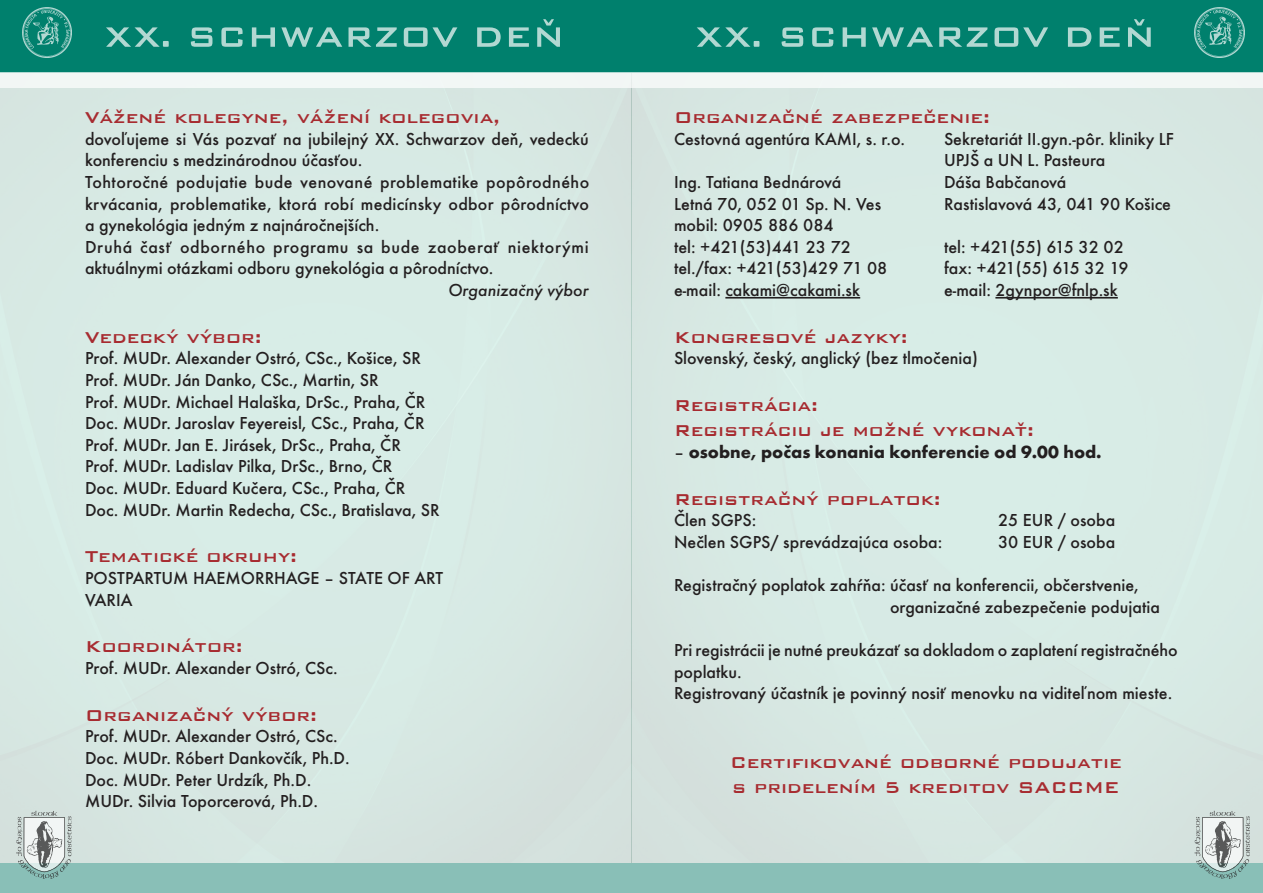
<style>
.page{position:relative;width:1263px;height:893px;background:#fff}
.page>*{position:absolute;margin:0;border:0;box-sizing:border-box;transform-origin:0 0}
.Subhead_1{font:500 21px/25.2px "Bank Gothic";color:#a72b30}
.Body_text{font:500 18px/21.6px "Futura TOT";color:#231f20}
.Body_text-2{font:500 18px/21.6px "Futura TOT";letter-spacing:.025em;color:#231f20}
.Body_text-3{font:700 18px "Futura TOT";color:#231f20}
.Body_text-4{font:18px "Futura TOT Medi Obli";color:#231f20}
.s1{font-weight:500}
</style>
<div class="page">
<div style="left:0;top:0;width:1263px;height:73px;background:#00806d"></div>
<div style="left:0;top:73px;width:1263px;height:15px;background:#f2f7f6"></div>
<div style="left:0;top:863px;width:1263px;height:30px;background:#89bfb7"></div>
<svg style="left:16px;top:811px;width:55px;height:68px"></svg>
<svg style="left:1194px;top:811px;width:56px;height:68px"></svg>
<img style="left:22px;top:7px;width:50px;height:50px">
<img style="left:1195px;top:7px;width:49px;height:50px">
<svg style="left:106px;top:19px;width:454px;height:28px"></svg>
<svg style="left:697px;top:19px;width:454px;height:28px"></svg>
<hr style="left:725px;top:297px;width:135px;height:2px;background:#231f20">
<hr style="left:995px;top:297px;width:123px;height:2px;background:#231f20">
<p class="Subhead_1" style="left:85px;top:103px;width:417px">Vážené kolegyne, vážení kolegovia,</p>
<p class="Body_text" style="left:85px;top:128px;width:505px">dovoľujeme si Vás pozvať na jubilejný XX. Schwarzov deň, vedeckú konferenciu s medzinárodnou účasťou.</p>
<p class="Body_text" style="left:85px;top:171px;width:506px;text-align:justify">Tohtoročné podujatie bude venované problematike popôrodného krvácania, problematike, ktorá robí medicínsky odbor pôrodníctvo a gynekológia jedným z najnáročnejších.</p>
<p class="Body_text-2" style="left:85px;top:236px;width:505px">Druhá časť odborného programu sa bude zaoberať niektorými aktuálnymi otázkami odboru gynekológia a pôrodníctvo.</p>
<p class="Body_text-4" style="left:448px;top:279px;width:142px">Organizačný výbor</p>
<p class="Subhead_1" style="left:85px;top:323px;width:178px">Vedecký výbor:</p>
<p class="Body_text" style="left:85px;top:347px;width:337px">Prof. MUDr. Alexander Ostró, CSc., Košice, SR</p>
<p class="Body_text" style="left:85px;top:369px;width:295px">Prof. MUDr. Ján Danko, CSc., Martin, SR</p>
<p class="Body_text" style="left:85px;top:391px;width:342px">Prof. MUDr. Michael Halaška, DrSc., Praha, ČR</p>
<p class="Body_text" style="left:85px;top:412px;width:341px">Doc. MUDr. Jaroslav Feyereisl, CSc., Praha, ČR</p>
<p class="Body_text" style="left:85px;top:434px;width:317px">Prof. MUDr. Jan E. Jirásek, DrSc., Praha, ČR</p>
<p class="Body_text" style="left:85px;top:455px;width:309px">Prof. MUDr. Ladislav Pilka, DrSc., Brno, ČR</p>
<p class="Body_text" style="left:85px;top:477px;width:322px">Doc. MUDr. Eduard Kučera, CSc., Praha, ČR</p>
<p class="Body_text" style="left:85px;top:499px;width:356px">Doc. MUDr. Martin Redecha, CSc., Bratislava, SR</p>
<p class="Subhead_1" style="left:85px;top:542px;width:214px">Tematické okruhy:</p>
<p class="Body_text" style="left:85px;top:567px;width:360px">POSTPARTUM HAEMORRHAGE – STATE OF ART</p>
<p class="Body_text" style="left:85px;top:589px;width:49px">VARIA</p>
<p class="Subhead_1" style="left:85px;top:632px;width:159px">Koordinátor:</p>
<p class="Body_text" style="left:85px;top:657px;width:254px">Prof. MUDr. Alexander Ostró, CSc.</p>
<p class="Subhead_1" style="left:85px;top:701px;width:233px">Organizačný výbor:</p>
<p class="Body_text" style="left:85px;top:725px;width:254px">Prof. MUDr. Alexander Ostró, CSc.</p>
<p class="Body_text" style="left:85px;top:747px;width:266px">Doc. MUDr. Róbert Dankovčík, Ph.D.</p>
<p class="Body_text" style="left:85px;top:769px;width:228px">Doc. MUDr. Peter Urdzík, Ph.D.</p>
<p class="Body_text" style="left:85px;top:790px;width:235px">MUDr. Silvia Toporcerová, Ph.D.</p>
<p class="Subhead_1" style="left:674px;top:103px;width:318px">Organizačné zabezpečenie:</p>
<p class="Body_text" style="left:674px;top:128px;width:233px">Cestovná agentúra KAMI, s. r.o.</p>
<p class="Body_text" style="left:944px;top:128px;width:231px">Sekretariát II.gyn.-pôr. kliniky LF</p>
<p class="Body_text" style="left:944px;top:149px;width:163px">UPJŠ a UN L. Pasteura</p>
<p class="Body_text" style="left:674px;top:171px;width:169px">Ing. Tatiana Bednárová</p>
<p class="Body_text" style="left:944px;top:171px;width:124px">Dáša Babčanová</p>
<p class="Body_text" style="left:674px;top:193px;width:209px">Letná 70, 052 01 Sp. N. Ves</p>
<p class="Body_text" style="left:944px;top:193px;width:229px">Rastislavová 43, 041 90 Košice</p>
<p class="Body_text" style="left:674px;top:214px;width:161px">mobil: 0905 886 084</p>
<p class="Body_text" style="left:674px;top:236px;width:179px">tel: +421(53)441 23 72</p>
<p class="Body_text" style="left:944px;top:236px;width:181px">tel: +421(55) 615 32 02</p>
<p class="Body_text" style="left:674px;top:257px;width:215px">tel./fax: +421(53)429 71 08</p>
<p class="Body_text" style="left:944px;top:257px;width:186px">fax: +421(55) 615 32 19</p>
<p class="Body_text" style="left:674px;top:279px;width:188px">e-mail: cakami@cakami.sk</p>
<p class="Body_text" style="left:944px;top:279px;width:175px">e-mail: 2gynpor@fnlp.sk</p>
<p class="Subhead_1" style="left:674px;top:323px;width:235px">Kongresové jazyky:</p>
<p class="Body_text" style="left:674px;top:347px;width:305px">Slovenský, český, anglický (bez tlmočenia)</p>
<p class="Subhead_1" style="left:674px;top:391px;width:145px">Registrácia:</p>
<p class="Subhead_1" style="left:674px;top:416px;width:362px">Registráciu je možné vykonať:</p>
<p class="Body_text-3" style="left:674px;top:441px;width:429px"><span class="s1">–</span> osobne, počas konania konferencie od 9.00 hod.</p>
<p class="Subhead_1" style="left:674px;top:485px;width:268px">Registračný poplatok:</p>
<p class="Body_text" style="left:674px;top:509px;width:84px">Člen SGPS:</p>
<p class="Body_text" style="left:998px;top:509px;width:119px">25 EUR / osoba</p>
<p class="Body_text" style="left:674px;top:531px;width:270px">Nečlen SGPS/ sprevádzajúca osoba:</p>
<p class="Body_text" style="left:998px;top:531px;width:119px">30 EUR / osoba</p>
<p class="Body_text" style="left:674px;top:574px;width:466px">Registračný poplatok zahŕňa: účasť na konferencii, občerstvenie,</p>
<p class="Body_text" style="left:890px;top:596px;width:271px">organizačné zabezpečenie podujatia</p>
<p class="Body_text" style="left:674px;top:639px;width:505px">Pri registrácii je nutné preukázať sa dokladom o zaplatení registračného poplatku.</p>
<p class="Body_text" style="left:674px;top:682px;width:500px">Registrovaný účastník je povinný nosiť menovku na viditeľnom mieste.</p>
<p class="Subhead_1" style="left:730px;top:747px;width:393px">Certifikované odborné podujatie s pridelením 5 kreditov SACCME</p>
</div>
